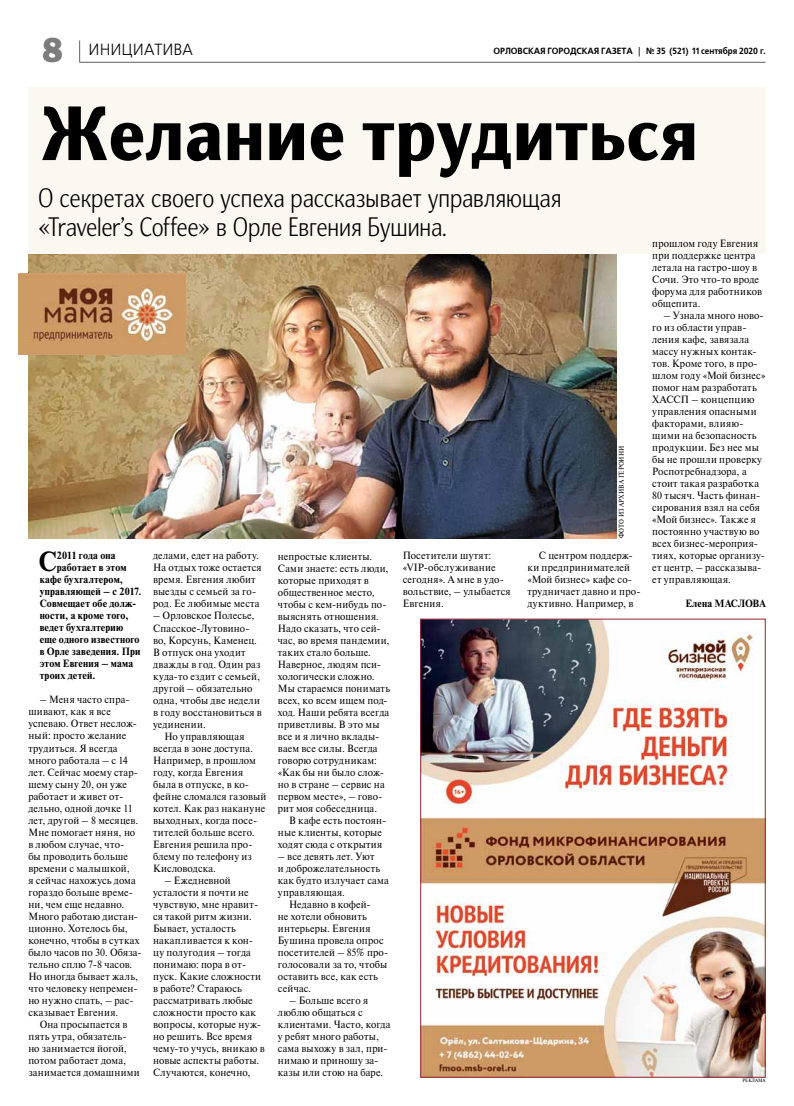
<style>
.page{position:relative;width:794px;height:1106px;background:#fff}
.page>*{position:absolute;margin:0;border:0;box-sizing:border-box;transform-origin:0 0}
.t1{font:900 74.7px "Nat Grotesk";letter-spacing:-.01em;color:#000}
.t2{font:700 27.6px "Newton C";color:#000;scale:.95 1}
.t3{font:300 26px/29.2px "Nat Grotesk Nar";color:#000}
.t4{font:16.1px "Free Set C";color:#000;scale:.96 1}
.t5{font:10.5px/12px "Newton C";letter-spacing:.02em;color:#000;scale:.95 1}
.t6{font:700 10.5px "Newton C";letter-spacing:.02em;color:#000;scale:.95 1}
.t7{font:700 9px "Free Set C";color:#000;scale:.96 1}
.t8{font:7px "Newton C";color:#000;scale:.9 1}
.t9{font:5px "Newton C";color:#000;scale:.9 1}
.s1{font-family:"Franklin Gothic Heavy C";font-size:35px;color:#7c7c7c}
</style>
<div class="page">
<hr style="left:79px;top:62px;width:686px;height:1px;background:#616161">
<svg style="left:79px;top:41px;width:1px;height:21px"></svg>
<img style="left:28px;top:254px;width:588px;height:284px">
<div style="left:28px;top:87px;width:737px;height:167px;background:#fbf8f1"></div>
<img style="left:19px;top:273px;width:167px;height:81px">
<img style="left:422px;top:620px;width:341px;height:455px">
<div style="left:420px;top:618px;width:345px;height:459px;border:1px solid #92232f"></div>
<h3 class="t4" style="left:42px;top:41px;width:159px"><span class="s1">8</span> инициатива</h3>
<p class="t7" style="left:493px;top:46px;width:285px">орловская городская газета | № 35 (521) 11 сентября 2020 г.</p>
<h1 class="t1" style="left:41px;top:91px;width:659px">Желание трудиться</h1>
<h3 class="t3" style="left:38px;top:184px;width:525px">О секретах своего успеха рассказывает управляющая «Traveler’s Coffee» в Орле Евгения Бушина.</h3>
<p class="t5" style="left:652px;top:237px;width:117px">прошлом году Евгения при поддержке центра летала на гастро-шоу в<br>Сочи. Это что-то вроде форума для работников общепита.</p>
<p class="t5" style="left:652px;top:309px;width:121px;text-indent:11px">– Узнала много ново&shy;го из области управ&shy;ления кафе, завязала массу нужных контак&shy;тов. Кроме того, в про&shy;шлом году «Мой бизнес» помог нам разработать<br>ХАССП – концепцию управления опасными факторами, влияю&shy;щими на безопасность продукции. Без нее мы бы не прошли проверку<br>Роспотребнадзора, а стоит такая разработка<br>80 тысяч. Часть финан&shy;сирования взял на себя «Мой бизнес». Также я постоянно участвую во всех бизнес-мероприя&shy;тиях, которые организу&shy;ет центр, – рассказыва&shy;ет управляющая.</p>
<p class="t6" style="left:685px;top:597px;width:85px">Елена Маслова</p>
<p class="t8" style="left:617px;top:538px;width:104px;rotate:-90deg">Фотоизархивагероини</p>
<h2 class="t2" style="left:38px;top:546px;width:19px">С</h2>
<p class="t6" style="left:57px;top:550px;width:63px">2011 года она</p>
<p class="t5" style="left:403px;top:549px;width:115px">Посетители шутят: «VIP-обслуживание сегодня». А мне в удо&shy;вольствие, – улыбается<br>Евгения.</p>
<p class="t5" style="left:527px;top:549px;width:121px;text-indent:11px">С центром поддерж&shy;ки предпринимателей «Мой бизнес» кафе со&shy;трудничает давно и про&shy;дуктивно. Например, в</p>
<p class="t5" style="left:153px;top:550px;width:116px">делами, едет на работу.<br>На отдых тоже остается время. Евгения любит выезды с семьей за го&shy;род. Ее любимые места</p>
<p class="t5" style="left:153px;top:610px;width:108px">– Орловское Полесье,</p>
<p class="t5" style="left:153px;top:622px;width:103px">Спасское-Лутовино-</p>
<p class="t5" style="left:153px;top:634px;width:111px">во, Корсунь, Каменец.</p>
<p class="t5" style="left:153px;top:646px;width:99px">В отпуск она уходит</p>
<p class="t5" style="left:153px;top:658px;width:114px">дважды в год. Один раз</p>
<p class="t5" style="left:153px;top:670px;width:114px">куда-то ездит с семьей,</p>
<p class="t5" style="left:153px;top:682px;width:106px">другой – обязательно</p>
<p class="t5" style="left:153px;top:694px;width:114px">одна, чтобы две недели</p>
<p class="t5" style="left:153px;top:706px;width:116px">в году восстановиться в</p>
<p class="t5" style="left:153px;top:718px;width:57px">уединении.</p>
<p class="t5" style="left:164px;top:730px;width:86px">Но управляющая</p>
<p class="t5" style="left:153px;top:742px;width:107px">всегда в зоне доступа.</p>
<p class="t5" style="left:153px;top:754px;width:110px">Например, в прошлом</p>
<p class="t5" style="left:153px;top:766px;width:96px">году, когда Евгения</p>
<p class="t5" style="left:153px;top:778px;width:103px">была в отпуске, в ко-</p>
<p class="t5" style="left:153px;top:790px;width:121px">фейне сломался газовый</p>
<p class="t5" style="left:153px;top:802px;width:120px">котел. Как раз накануне</p>
<p class="t5" style="left:153px;top:814px;width:111px">выходных, когда посе-</p>
<p class="t5" style="left:153px;top:826px;width:108px">тителей больше всего.</p>
<p class="t5" style="left:153px;top:838px;width:106px">Евгения решила про-</p>
<p class="t5" style="left:153px;top:850px;width:105px">блему по телефону из</p>
<p class="t5" style="left:153px;top:862px;width:68px">Кисловодска.</p>
<p class="t5" style="left:153px;top:874px;width:119px;text-indent:11px">– Ежедневной усталости я почти не чувствую, мне нравит&shy;ся такой ритм жизни.<br>Бывает, усталость накапливается к кон&shy;цу полугодия – тогда понимаю: пора в от&shy;пуск. Какие сложности в работе? Стараюсь рассматривать любые сложности просто как вопросы, которые нуж&shy;но решить. Все время чему-то учусь, вникаю в новые аспекты работы.<br>Случаются, конечно,</p>
<p class="t5" style="left:278px;top:550px;width:120px">непростые клиенты.<br>Сами знаете: есть люди, которые приходят в общественное место, чтобы с кем-нибудь по&shy;выяснять отношения.<br>Надо сказать, что сей&shy;час, во время пандемии, таких стало больше.<br>Наверное, людям пси&shy;хологически сложно.<br>Мы стараемся понимать всех, ко всем ищем под&shy;ход. Наши ребята всегда приветливы. В это мы все и я лично вклады&shy;ваем все силы. Всегда говорю сотрудникам: «Как бы ни было слож&shy;но в стране – сервис на первом месте», – гово&shy;рит моя собеседница.</p>
<p class="t5" style="left:278px;top:814px;width:116px;text-indent:11px">В кафе есть постоян&shy;ные клиенты, которые ходят сюда с открытия</p>
<p class="t5" style="left:278px;top:850px;width:103px">– все девять лет. Уют</p>
<p class="t5" style="left:278px;top:862px;width:109px">и доброжелательность</p>
<p class="t5" style="left:278px;top:874px;width:118px">как будто излучает сама</p>
<p class="t5" style="left:278px;top:886px;width:72px">управляющая.</p>
<p class="t5" style="left:289px;top:898px;width:87px">Недавно в кофей-</p>
<p class="t5" style="left:278px;top:910px;width:95px">не хотели обновить</p>
<p class="t5" style="left:278px;top:922px;width:99px">интерьеры. Евгения</p>
<p class="t5" style="left:278px;top:934px;width:113px">Бушина провела опрос</p>
<p class="t5" style="left:278px;top:946px;width:118px">посетителей – 85% про-</p>
<p class="t5" style="left:278px;top:958px;width:117px">голосовали за то, чтобы</p>
<p class="t5" style="left:278px;top:970px;width:107px">оставить все, как есть</p>
<p class="t5" style="left:278px;top:982px;width:36px">сейчас.</p>
<p class="t5" style="left:278px;top:994px;width:120px;text-indent:11px">– Больше всего я люблю общаться с клиентами. Часто, когда у ребят много работы, сама выхожу в зал, при&shy;нимаю и приношу за&shy;казы или стою на баре.</p>
<p class="t6" style="left:57px;top:562px;width:75px">работает в этом</p>
<p class="t6" style="left:40px;top:574px;width:89px">кафе бухгалтером,</p>
<p class="t6" style="left:40px;top:586px;width:108px">управляющей – с 2017.</p>
<p class="t6" style="left:40px;top:598px;width:103px">Совмещает обе долж-</p>
<p class="t6" style="left:40px;top:610px;width:95px">ности, а кроме того,</p>
<p class="t6" style="left:40px;top:622px;width:90px">ведет бухгалтерию</p>
<p class="t6" style="left:40px;top:634px;width:107px">еще одного известного</p>
<p class="t6" style="left:40px;top:646px;width:107px">в Орле заведения. При</p>
<p class="t6" style="left:40px;top:658px;width:100px">этом Евгения – мама</p>
<p class="t6" style="left:40px;top:670px;width:60px">троих детей.</p>
<p class="t5" style="left:28px;top:694px;width:121px;text-indent:11px">– Меня часто спра&shy;шивают, как я все успеваю. Ответ неслож&shy;ный: просто желание трудиться. Я всегда много работала – с 14 лет. Сейчас моему стар&shy;шему сыну 20, он уже работает и живет от&shy;дельно, одной дочке 11 лет, другой – 8 месяцев.<br>Мне помогает няня, но в любом случае, что-<br>бы проводить больше времени с малышкой,<br>я сейчас нахожусь дома гораздо больше време&shy;ни, чем еще недавно.<br>Много работаю дистан&shy;ционно. Хотелось бы, конечно, чтобы в сутках было часов по 30. Обяза&shy;тельно сплю 7-8 часов.<br>Но иногда бывает жаль, что человеку непремен&shy;но нужно спать, – рас&shy;сказывает Евгения.</p>
<p class="t5" style="left:28px;top:1018px;width:119px;text-indent:11px">Она просыпается в пять утра, обязатель&shy;но занимается йогой, потом работает дома, занимается домашними</p>
<p class="t9" style="left:742px;top:1077px;width:5px">рек</p>
<p class="t9" style="left:752px;top:1077px;width:9px">лама</p>
</div>
